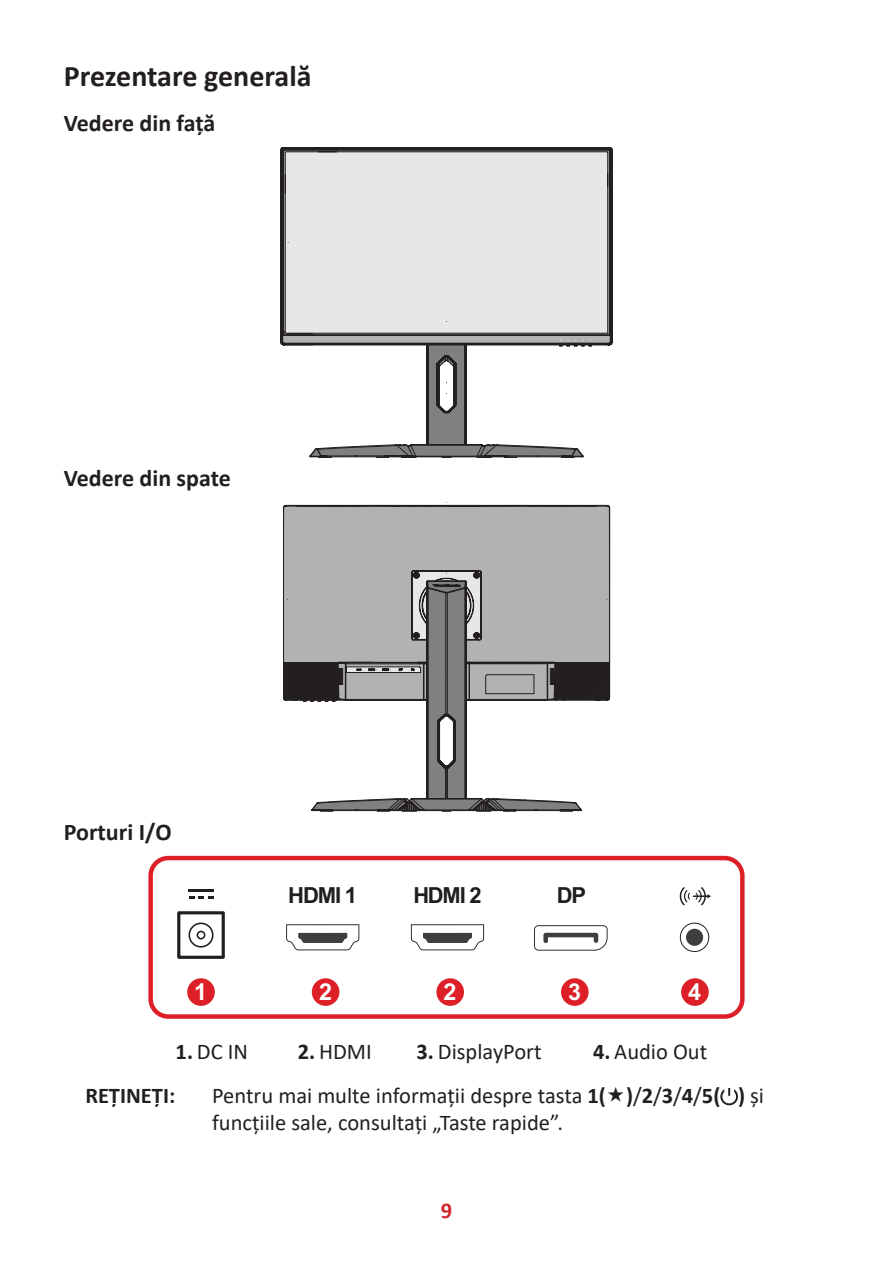
<style>
.page{position:relative;width:893px;height:1263px;background:#fff}
.page>*{position:absolute;margin:0;border:0;box-sizing:border-box;transform-origin:0 0}
.t1{font:700 30px "Calibri";letter-spacing:-.005em;color:#231f20}
.t2{font:700 24px "Calibri";color:#231f20}
.t3{font:700 23.25px "Arial";color:#fff}
.t4{font:22.5px/27px "Calibri";color:#231f20}
.t5{font:700 22.5px "Calibri";color:#231f20}
.t6{font:700 22.5px "Calibri";color:#d1232a}
.t7{font:700 22.2px "Arial";letter-spacing:-.055em;color:#211e1e}
.s1{font-weight:700}
</style>
<div class="page">
<svg style="left:281px;top:147px;width:331px;height:310px;background:#dadbda"></svg>
<svg style="left:310px;top:339px;width:281px;height:119px"></svg>
<svg style="left:283px;top:502px;width:324px;height:69px;background:#b0afb0"></svg>
<svg style="left:283px;top:571px;width:327px;height:241px"></svg>
<div style="left:148px;top:856px;width:597px;height:163px;border:4px solid #dd1f28;border-radius:18px"></div>
<div style="left:187px;top:978px;width:28px;height:28px;background:#dd1f28;border-radius:50%"></div>
<div style="left:312px;top:978px;width:27px;height:28px;background:#dd1f28;border-radius:50%"></div>
<div style="left:436px;top:978px;width:28px;height:28px;background:#dd1f28;border-radius:50%"></div>
<div style="left:561px;top:978px;width:28px;height:28px;background:#dd1f28;border-radius:50%"></div>
<div style="left:681px;top:978px;width:28px;height:28px;background:#dd1f28;border-radius:50%"></div>
<svg style="left:680px;top:923px;width:29px;height:28px"></svg>
<div style="left:680px;top:923px;width:29px;height:29px;border:1px solid #231f20;border-radius:50%"></div>
<div style="left:686px;top:929px;width:17px;height:17px;background:#3e3e3f;border-radius:50%"></div>
<svg style="left:286px;top:924px;width:73px;height:26px"></svg>
<svg style="left:411px;top:924px;width:73px;height:26px"></svg>
<svg style="left:534px;top:925px;width:74px;height:25px"></svg>
<hr style="left:189px;top:889px;width:25px;height:3px;background:#211e1e">
<svg style="left:189px;top:896px;width:25px;height:2px"></svg>
<svg style="left:188px;top:922px;width:26px;height:26px"></svg>
<div style="left:177px;top:911px;width:48px;height:48px;border:3px solid #211e1e"></div>
<svg style="left:680px;top:887px;width:31px;height:18px"></svg>
<svg style="left:720px;top:1088px;width:18px;height:17px"></svg>
<h1 class="t1" style="left:64px;top:55px;width:249px">Prezentare generală</h1>
<p class="t2" style="left:64px;top:106px;width:153px">Vedere din față</p>
<p class="t2" style="left:64px;top:461px;width:169px">Vedere din spate</p>
<p class="t2" style="left:64px;top:815px;width:109px">Porturi I/O</p>
<p class="t7" style="left:288px;top:879px;width:70px">HDMI 1</p>
<p class="t7" style="left:413px;top:879px;width:70px">HDMI 2</p>
<p class="t7" style="left:557px;top:879px;width:31px">DP</p>
<p class="t3" style="left:194px;top:976px;width:14px">1</p>
<p class="t3" style="left:319px;top:976px;width:14px">2</p>
<p class="t3" style="left:443px;top:976px;width:14px">2</p>
<p class="t3" style="left:568px;top:976px;width:14px">3</p>
<p class="t3" style="left:688px;top:976px;width:14px">4</p>
<p class="t4" style="left:176px;top:1038px;width:74px"><span class="s1">1.</span> DC IN</p>
<p class="t4" style="left:298px;top:1038px;width:76px"><span class="s1">2.</span> HDMI</p>
<p class="t4" style="left:417px;top:1038px;width:127px"><span class="s1">3.</span> DisplayPort</p>
<p class="t4" style="left:593px;top:1038px;width:116px"><span class="s1">4.</span> Audio Out</p>
<p class="t5" style="left:85px;top:1080px;width:91px">REȚINEȚI:</p>
<p class="t4" style="left:212px;top:1082px;width:553px">Pentru mai multe informații despre tasta <span class="s1">1( )</span>/<span class="s1">2</span>/<span class="s1">3</span>/<span class="s1">4</span>/<span class="s1">5( )</span> și funcțiile sale, consultați „Taste rapide”.</p>
<p class="t6" style="left:441px;top:1194px;width:13px">9</p>
</div>
